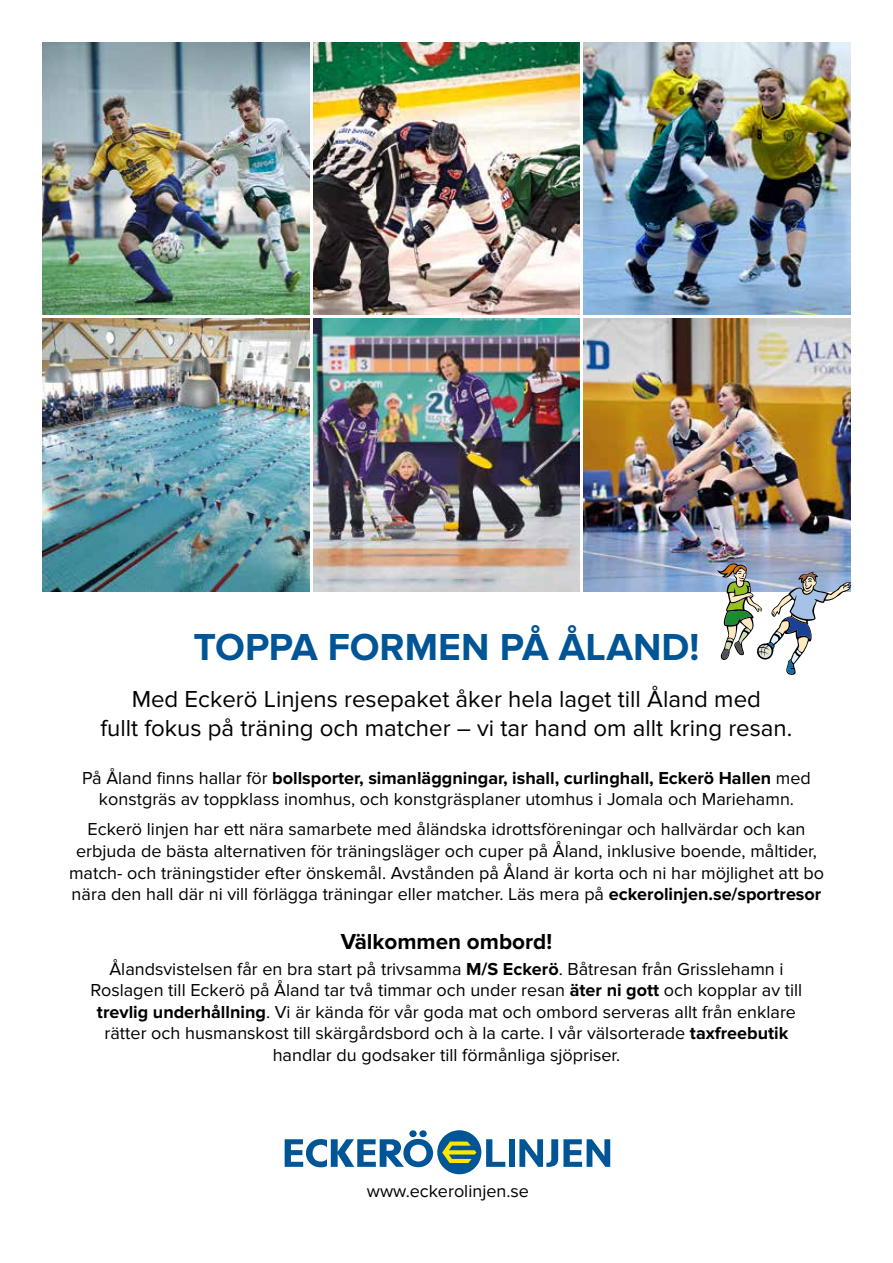
<style>
.page{position:relative;width:893px;height:1263px;background:#fff}
.page>*{position:absolute;margin:0;border:0;box-sizing:border-box;transform-origin:0 0}
.t1{font:700 39px "Proxima Nova";color:#005597}
.t2{font:24px/28.8px "Proxima Nova";color:#000;text-align:center}
.t3{font:700 22.5px "Proxima Nova";color:#000}
.t4{font:18px/21.6px "Proxima Nova";color:#000;text-align:center}
.s1{font-weight:700}
</style>
<div class="page">
<svg style="left:486px;top:1139px;width:19px;height:28px"></svg>
<svg style="left:519px;top:1139px;width:91px;height:28px"></svg>
<div style="left:437px;top:1130px;width:44px;height:44px;background:#005597;border-radius:50%"></div>
<svg style="left:442px;top:1141px;width:34px;height:22px"></svg>
<div style="left:409px;top:1130px;width:8px;height:7px;background:#005597;border-radius:50%"></div>
<div style="left:419px;top:1130px;width:8px;height:7px;background:#005597;border-radius:50%"></div>
<svg style="left:285px;top:1139px;width:148px;height:28px"></svg>
<div style="left:509px;top:1139px;width:6px;height:28px;background:#005597"></div>
<img style="left:313px;top:43px;width:266px;height:272px">
<img style="left:584px;top:43px;width:266px;height:272px">
<img style="left:43px;top:43px;width:266px;height:272px">
<img style="left:313px;top:319px;width:266px;height:272px">
<img style="left:584px;top:319px;width:266px;height:272px">
<img style="left:43px;top:319px;width:266px;height:272px">
<svg style="left:717px;top:563px;width:134px;height:112px"></svg>
<h1 class="t1" style="left:194px;top:625px;width:507px">TOPPA FORMEN PÅ ÅLAND!</h1>
<h2 class="t2" style="left:100px;top:685px;width:693px">Med Eckerö Linjens resepaket åker hela laget till Åland med<br>fullt fokus på träning och matcher – vi tar hand om allt kring resan.</h2>
<p class="t4" style="left:82px;top:767px;width:730px">På Åland finns hallar för <span class="s1">bollsporter, simanläggningar, ishall, curlinghall, Eckerö Hallen</span> med konstgräs av toppklass inomhus, och konstgräsplaner utomhus i Jomala och Mariehamn.</p>
<p class="t4" style="left:69px;top:819px;width:756px">Eckerö linjen har ett nära samarbete med åländska idrottsföreningar och hallvärdar och kan erbjuda de bästa alternativen för träningsläger och cuper på Åland, inklusive boende, måltider, match- och träningstider efter önskemål. Avstånden på Åland är korta och ni har möjlighet att bo nära den hall där ni vill förlägga träningar eller matcher. Läs mera på <span class="s1">eckerolinjen.se/sportresor</span></p>
<p class="t3" style="left:341px;top:928px;width:213px">Välkommen ombord!</p>
<p class="t4" style="left:91px;top:958px;width:713px">Ålandsvistelsen får en bra start på trivsamma <span class="s1">M/S Eckerö</span>. Båtresan från Grisslehamn i Roslagen till Eckerö på Åland tar två timmar och under resan <span class="s1">äter ni gott</span> och kopplar av till <span class="s1">trevlig underhållning</span>. Vi är kända för vår goda mat och ombord serveras allt från enklare rätter och husmanskost till skärgårdsbord och à la carte. I vår välsorterade <span class="s1">taxfreebutik </span>handlar du godsaker till förmånliga sjöpriser.</p>
<p class="t4" style="left:367px;top:1181px;width:164px">www.eckerolinjen.se</p>
</div>
